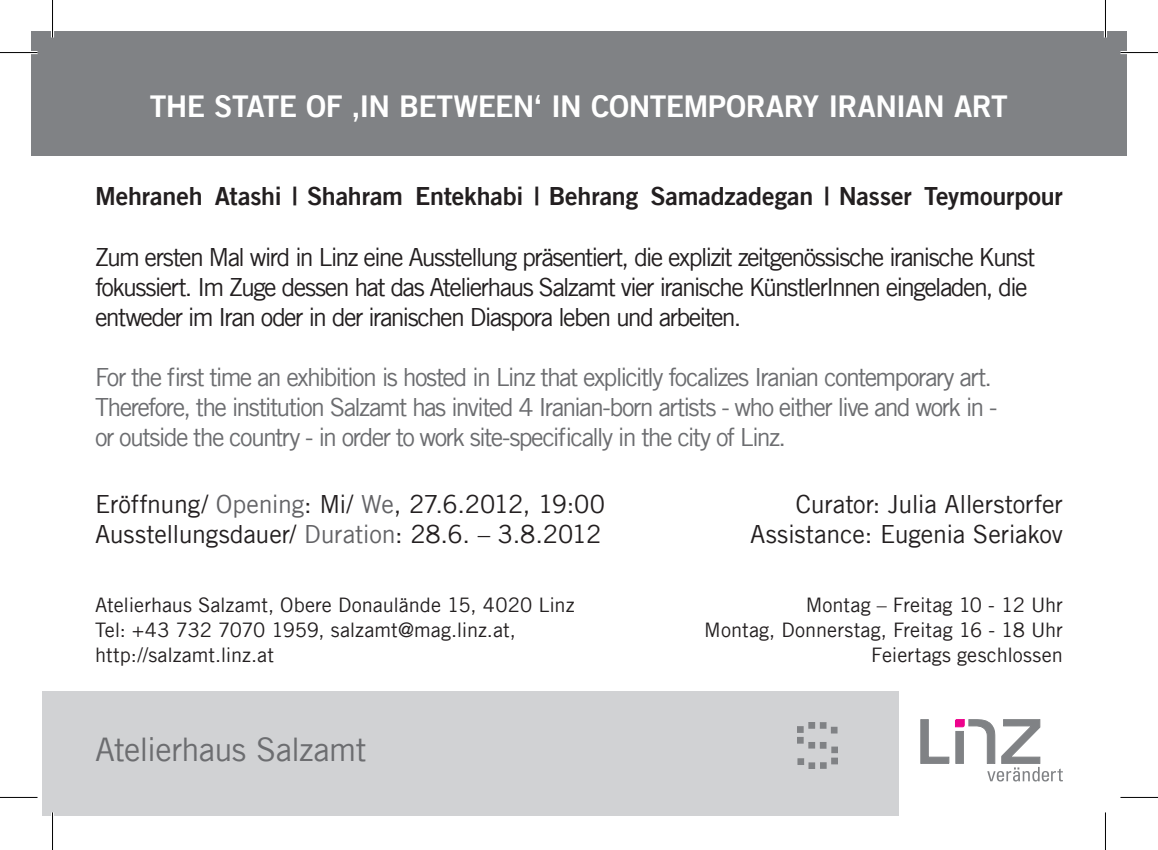
<style>
.page{position:relative;width:1158px;height:850px;background:#fff}
.page>*{position:absolute;margin:0;border:0;box-sizing:border-box;transform-origin:0 0}
.t1{font:32.5px "Trade Gothic";letter-spacing:-.025em;color:#6c6d70}
.Text{font:30px "Trade Gothic Bold Two";letter-spacing:-.02em;color:#fff}
.Text-2{font:25px/30px "Trade Gothic";letter-spacing:-.07em;color:#6c6d70}
.Text-3{font:25px/30px "Trade Gothic";letter-spacing:-.06em;color:#231f20}
.Text-4{font:25px "Trade Gothic";letter-spacing:-.01em;color:#231f20}
.Text-5{font:25px "Trade Gothic Bold Two";letter-spacing:-.005em;color:#231f20}
.Text-6{font:25px "Trade Gothic";letter-spacing:-.015em;color:#231f20}
.t2{font:20px/25px "Trade Gothic";color:#231f20}
.s1{color:#636366}
</style>
<div class="page">
<div style="left:42px;top:691px;width:857px;height:124px;background:#d1d2d4"></div>
<svg style="left:920px;top:719px;width:29px;height:44px"></svg>
<svg style="left:955px;top:719px;width:107px;height:62px"></svg>
<img style="left:797px;top:722px;width:40px;height:46px">
<div style="left:31px;top:31px;width:1095px;height:124px;background:#808285"></div>
<hr style="left:0;top:51px;width:38px;height:3px;background:#fff">
<hr style="left:1120px;top:51px;width:37px;height:3px;background:#fff">
<hr style="left:51px;top:0;width:3px;height:38px;background:#fff">
<hr style="left:51px;top:812px;width:3px;height:37px;background:#fff">
<hr style="left:1103px;top:0;width:3px;height:38px;background:#fff">
<hr style="left:0;top:52px;width:38px;height:1px;background:#000">
<hr style="left:1120px;top:52px;width:37px;height:1px;background:#000">
<hr style="left:0;top:796px;width:38px;height:1px;background:#000">
<hr style="left:1120px;top:796px;width:37px;height:1px;background:#000">
<hr style="left:52px;top:0;width:1px;height:38px;background:#000">
<hr style="left:52px;top:812px;width:1px;height:37px;background:#000">
<hr style="left:1104px;top:0;width:1px;height:38px;background:#000">
<hr style="left:1104px;top:812px;width:1px;height:37px;background:#000">
<p class="Text" style="left:150px;top:87px;width:859px">THE STATE OF ‚IN BETWEEN‘ IN CONTEMPORARY IRANIAN ART</p>
<p class="Text-5" style="left:95px;top:180px;width:969px">Mehraneh Atashi | Shahram Entekhabi | Behrang Samadzadegan | Nasser Teymourpour</p>
<p class="Text-3" style="left:95px;top:242px;width:941px">Zum ersten Mal wird in Linz eine Ausstellung präsentiert, die explizit zeitgenössische iranische Kunst fokussiert. Im Zuge dessen hat das Atelierhaus Salzamt vier iranische KünstlerInnen eingeladen, die entweder im Iran oder in der iranischen Diaspora leben und arbeiten.</p>
<p class="Text-2" style="left:95px;top:362px;width:904px">For the first time an exhibition is hosted in Linz that explicitly focalizes Iranian contemporary art.<br>Therefore, the institution Salzamt has invited 4 Iranian-born artists - who either live and work in - or outside the country - in order to work site-specifically in the city of Linz.</p>
<p class="Text-6" style="left:95px;top:488px;width:511px">Eröffnung/ <span class="s1">Opening</span>: Mi/ <span class="s1">We</span>, 27.6.2012, 19:00</p>
<p class="Text-4" style="left:95px;top:518px;width:508px">Ausstellungsdauer/ <span class="s1">Duration</span>: 28.6. – 3.8.2012</p>
<p class="t2" style="left:95px;top:591px;width:481px">Atelierhaus Salzamt, Obere Donaulände 15, 4020 Linz<br>Tel: +43 732 7070 1959, salzamt@mag.linz.at,</p>
<p class="t2" style="left:95px;top:641px;width:180px">http://salzamt.linz.at</p>
<p class="t1" style="left:95px;top:729px;width:273px">Atelierhaus Salzamt</p>
<p class="Text-4" style="left:796px;top:488px;width:268px">Curator: Julia Allerstorfer</p>
<p class="Text-4" style="left:750px;top:518px;width:314px">Assistance: Eugenia Seriakov</p>
<p class="t2" style="left:805px;top:591px;width:259px">Montag – Freitag 10 - 12 Uhr</p>
<p class="t2" style="left:704px;top:616px;width:360px">Montag, Donnerstag, Freitag 16 - 18 Uhr</p>
<p class="t2" style="left:871px;top:641px;width:193px">Feiertags geschlossen</p>
</div>
